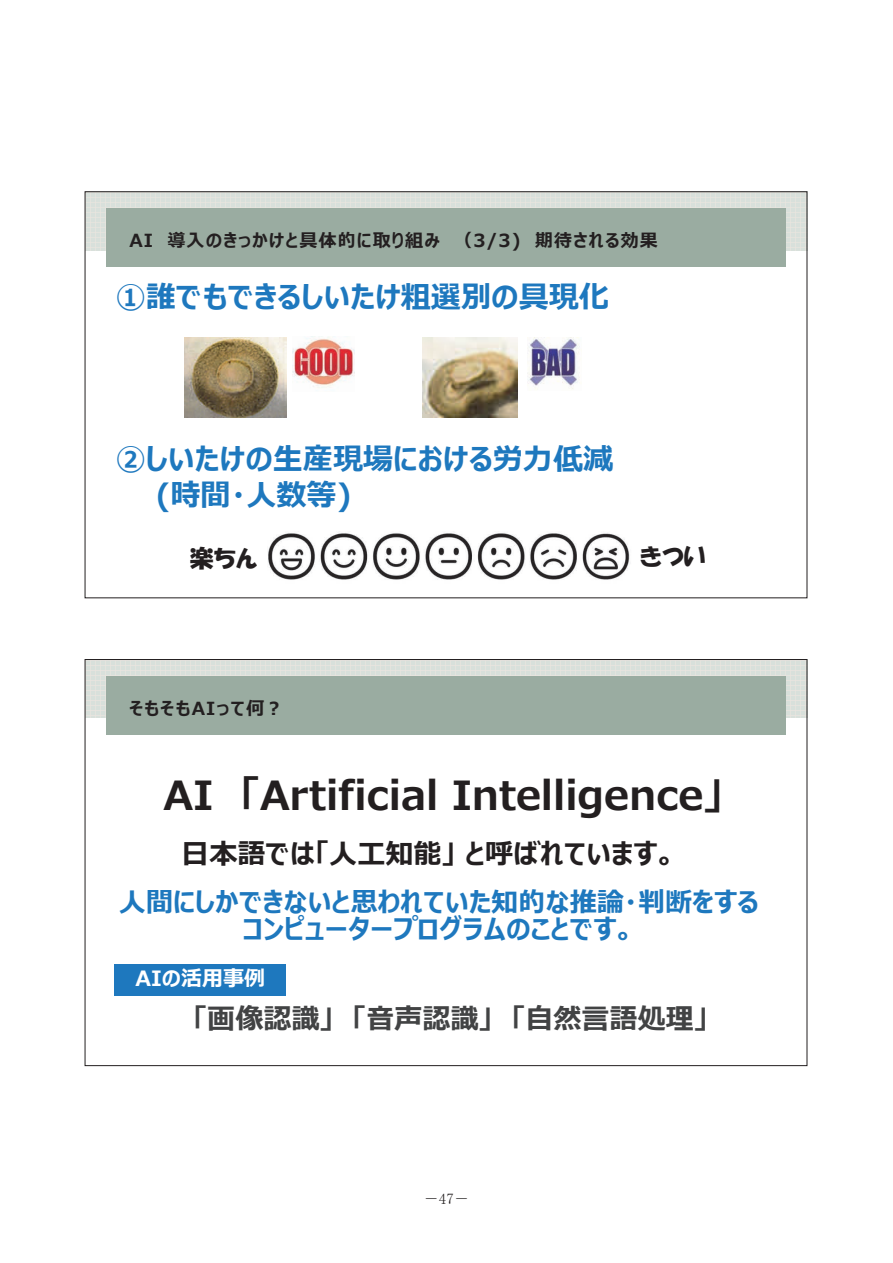
<style>
.page{position:relative;width:893px;height:1263px;background:#fff}
.page>*{position:absolute;margin:0;border:0;box-sizing:border-box;transform-origin:0 0}
.t1{font:700 40.05px "Meiryo UI";color:#231f20}
.t2{font:700 30.15px/36.2px "Meiryo UI";color:#1e78be}
.t3{font:700 28.05px "Meiryo UI";color:#424344}
.t4{font:700 28.05px "Meiryo UI";color:#231f20}
.t5{font:700 27px/26.4px "Meiryo UI";color:#1e78be;text-align:center}
.t6{font:24px "HGP Soei Kakupoptai";color:#231f20}
.t7{font:700 21px "Meiryo UI";color:#fff}
.t8{font:700 18px "Meiryo UI";letter-spacing:.065em;color:#231f20}
.t9{font:15px "MS Mincho";color:#231f20}
</style>
<div class="page">
<div style="left:85px;top:659px;width:722px;height:59px;background:linear-gradient(to right,#dde1dc,#dde1dc)"></div>
<div style="left:106px;top:676px;width:679px;height:58px;background:#9aaca1"></div>
<div style="left:115px;top:964px;width:171px;height:31px;background:#1e78be"></div>
<div style="left:85px;top:192px;width:722px;height:58px;background:#d8e0db"></div>
<div style="left:106px;top:208px;width:679px;height:59px;background:#9aaca1"></div>
<img style="left:184px;top:338px;width:102px;height:80px">
<img style="left:422px;top:338px;width:95px;height:80px">
<img style="left:293px;top:337px;width:61px;height:51px">
<img style="left:528px;top:338px;width:52px;height:51px">
<img style="left:268px;top:533px;width:362px;height:47px">
<p class="t8" style="left:129px;top:228px;width:530px">AI 導入のきっかけと具体的に取り組み （3/3) 期待される効果</p>
<p class="t2" style="left:116px;top:280px;width:495px">①誰でもできるしいたけ粗選別の具現化</p>
<p class="t2" style="left:156px;top:442px;width:459px;text-indent:-40px">②しいたけの生産現場における労力低減(時間・人数等)</p>
<p class="t6" style="left:190px;top:546px;width:69px">楽ちん</p>
<p class="t6" style="left:640px;top:544px;width:67px">きつい</p>
<p class="t8" style="left:129px;top:696px;width:155px">そもそもAIって何？</p>
<h1 class="t1" style="left:163px;top:767px;width:561px">AI 「Artificial Intelligence」</h1>
<p class="t4" style="left:181px;top:834px;width:496px">日本語では「人工知能」と呼ばれています。</p>
<p class="t5" style="left:119px;top:890px;width:641px">人間にしかできないと思われていた知的な推論・判断をするコンピュータープログラムのことです。</p>
<p class="t7" style="left:135px;top:964px;width:131px">AIの活用事例</p>
<p class="t3" style="left:193px;top:999px;width:516px">「画像認識」 「音声認識」 「自然言語処理」</p>
<p class="t9" style="left:424px;top:1191px;width:46px">－47－</p>
</div>
